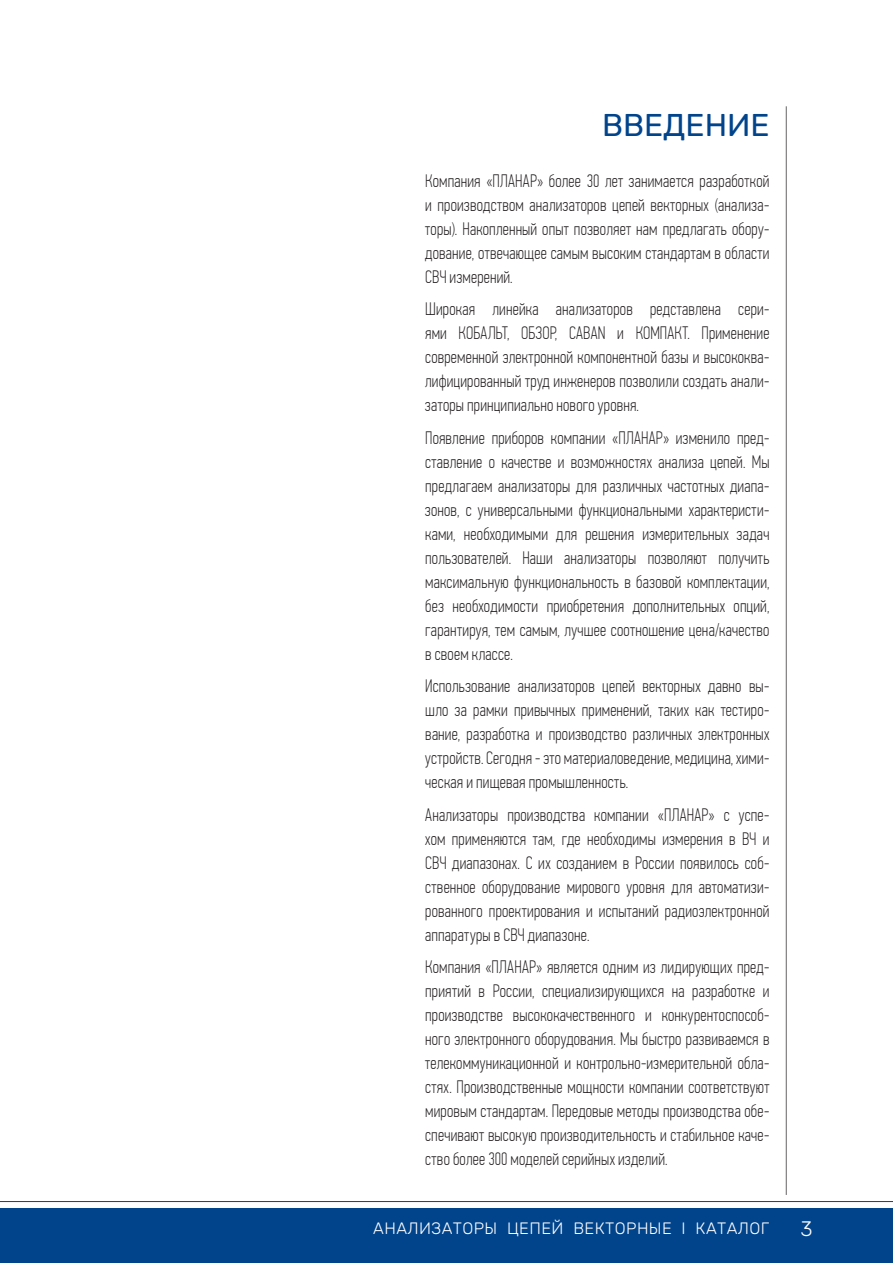
<style>
.page{position:relative;width:893px;height:1263px;background:#fff}
.page>*{position:absolute;margin:0;border:0;box-sizing:border-box;transform-origin:0 0}
.t1{font:31.5px "Rubik";color:#01448c}
.t2{font:300 21px "Rubik";color:#fff}
.t3{font:100 18px/24px "PF Din Text Comp Pro";letter-spacing:.01em;color:#231f20;text-align:justify}
.t4{font:300 16.5px "Rubik";letter-spacing:.025em;color:#fff}
</style>
<div class="page">
<hr style="left:0;top:1201px;width:893px;height:1px;background:#01448c">
<hr style="left:786px;top:106px;width:1px;height:1089px;background:#231f20">
<div style="left:0;top:1208px;width:893px;height:55px;background:#01448c"></div>
<h1 class="t1" style="left:602px;top:107px;width:169px">ВВЕДЕНИЕ</h1>
<p class="t3" style="left:425px;top:168px;width:346px">Компания «ПЛАНАР» более 30 лет занимается разработкой и производством анализаторов цепей векторных (анализа&shy;торы). Накопленный опыт позволяет нам предлагать обору&shy;дование, отвечающее самым высоким стандартам в области СВЧ измерений.</p>
<p class="t3" style="left:425px;top:297px;width:346px">Широкая линейка анализаторов редставлена сери&shy;ями КОБАЛЬТ, ОБЗОР, CABAN и КОМПАКТ. Применение современной электронной компонентной базы и высококва&shy;лифицированный труд инженеров позволили создать анали&shy;заторы принципиально нового уровня.</p>
<p class="t3" style="left:425px;top:425px;width:346px">Появление приборов компании «ПЛАНАР» изменило пред&shy;ставление о качестве и возможностях анализа цепей. Мы предлагаем анализаторы для различных частотных диапа&shy;зонов, с универсальными функциональными характеристи&shy;ками, необходимыми для решения измерительных задач пользователей. Наши анализаторы позволяют получить максимальную функциональность в базовой комплектации, без необходимости приобретения дополнительных опций, гарантируя, тем самым, лучшее соотношение цена/качество в своем классе.</p>
<p class="t3" style="left:425px;top:674px;width:346px">Использование анализаторов цепей векторных давно вы&shy;шло за рамки привычных применений, таких как тестиро&shy;вание, разработка и производство различных электронных устройств. Сегодня - это материаловедение, медицина, хими&shy;ческая и пищевая промышленность.</p>
<p class="t3" style="left:425px;top:802px;width:346px">Анализаторы производства компании «ПЛАНАР» с успе&shy;хом применяются там, где необходимы измерения в ВЧ и СВЧ диапазонах. С их созданием в России появилось соб&shy;ственное оборудование мирового уровня для автоматизи&shy;рованного проектирования и испытаний радиоэлектронной аппаратуры в СВЧ диапазоне.</p>
<p class="t3" style="left:425px;top:955px;width:346px">Компания «ПЛАНАР» является одним из лидирующих пред&shy;приятий в России, специализирующихся на разработке и производстве высококачественного и конкурентоспособ&shy;ного электронного оборудования. Мы быстро развиваемся в телекоммуникационной и контрольно-измерительной обла&shy;стях. Производственные мощности компании соответствуют мировым стандартам. Передовые методы производства обе&shy;спечивают высокую производительность и стабильное каче&shy;ство более 300 моделей серийных изделий.</p>
<p class="t4" style="left:373px;top:1219px;width:334px">АНАЛИЗАТОРЫ ЦЕПЕЙ ВЕКТОРНЫЕ I катало</p>
<p class="t4" style="left:761px;top:1219px;width:10px">г</p>
<p class="t2" style="left:800px;top:1217px;width:14px">3</p>
</div>
